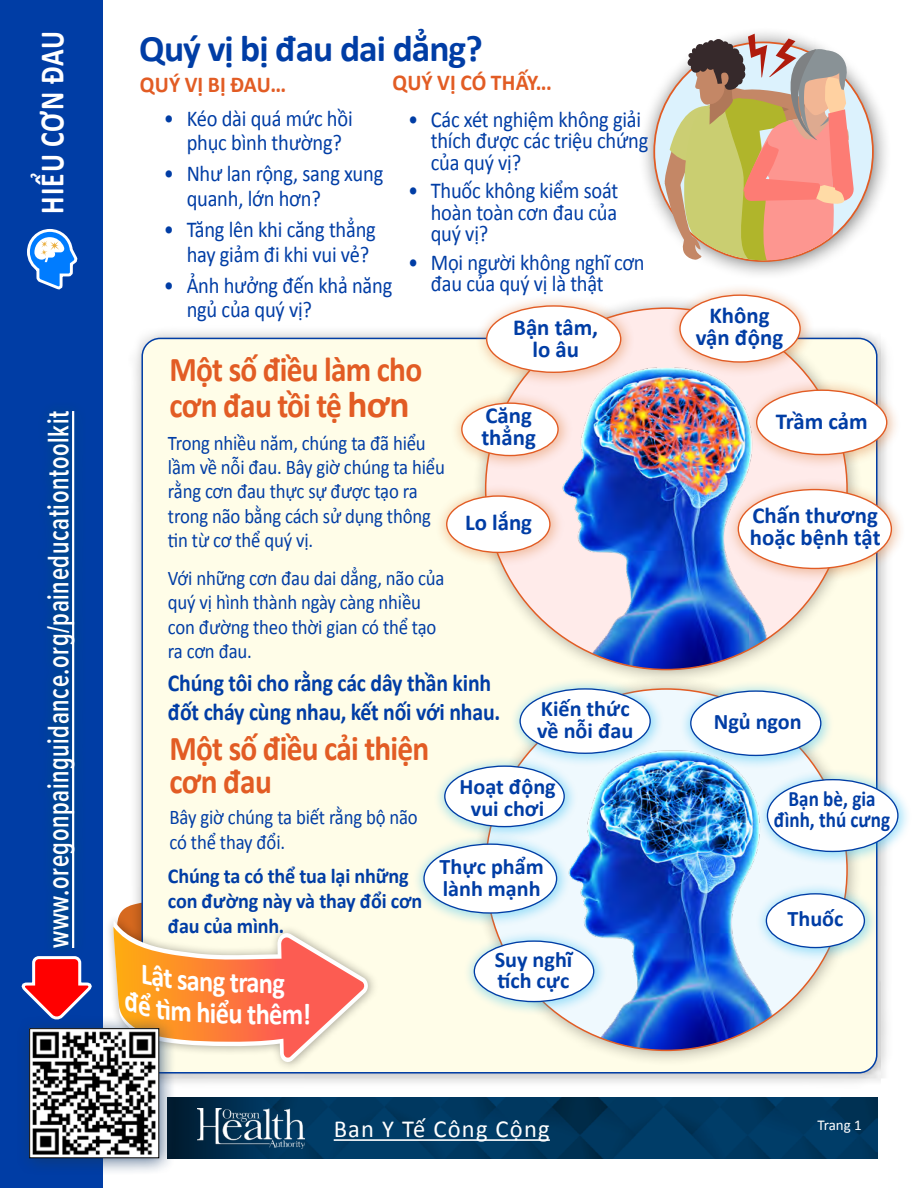
<style>
.page{position:relative;width:918px;height:1188px;background:#fff}
.page>*{position:absolute;margin:0;border:0;box-sizing:border-box;transform-origin:0 0}
.t1{font:700 37.5px "Calibri";letter-spacing:-.025em;color:#003da5}
.t2{font:700 34.95px/36px "Calibri";letter-spacing:-.025em;color:#e25c24;scale:.9 1}
.t3{font:700 34.35px "Calibri";letter-spacing:.04em;color:#fff;scale:.8 1}
.t4{font:600 30.75px "Proxima Nova Cond";letter-spacing:.025em;color:#fff;scale:.83 1}
.t5{font:700 30px "Calibri";color:#fff;scale:.88 1}
.t6{font:24.6px "Calibri";letter-spacing:.05em;color:#fff}
.t7{font:700 24.3px/28.5px "Calibri";letter-spacing:-.01em;color:#003da5;scale:.89 1}
.t8{font:700 22.95px/22.2px "Calibri";color:#003da5;text-align:center}
.t9{font:22.8px/21.5px "Calibri";letter-spacing:-.01em;color:#003da5;scale:.9 1}
.t10{font:700 22.8px "Calibri";letter-spacing:.01em;color:#e25c24;scale:.95 1}
.t11{font:700 22.2px/21.5px "Calibri";color:#003da5}
.t12{font:700 22.05px/21.3px "Calibri";color:#003da5;text-align:center;scale:.87 1}
.t13{font:700 21.15px/24.8px "Calibri";letter-spacing:-.01em;color:#003da5;scale:.95 1}
.t14{font:20.85px/24.3px "Calibri";letter-spacing:-.01em;color:#003da5;scale:.9 1}
.t15{font:15px "Calibri";letter-spacing:-.01em;color:#fff}
.s1{font-size:37.5px}
</style>
<div class="page">
<div style="left:128px;top:324px;width:766px;height:765px;background:#000;opacity:.34"></div>
<div style="left:142px;top:338px;width:735px;height:735px;background:#fffde8;border-radius:18px"></div>
<div style="left:472px;top:675px;width:392px;height:392px;background:#000;opacity:.32"></div>
<img style="left:562px;top:742px;width:229px;height:308px">
<div style="left:0;top:0;width:103px;height:1188px;background:#003da5"></div>
<svg style="left:27px;top:229px;width:51px;height:61px"></svg>
<div style="left:508px;top:677px;width:156px;height:91px;background:#00aeef;opacity:.36"></div>
<div style="left:520px;top:689px;width:130px;height:64px;background:#fff;border-radius:50%"></div>
<div style="left:679px;top:679px;width:156px;height:91px;background:#00aeef;opacity:.36"></div>
<div style="left:691px;top:691px;width:130px;height:64px;background:#fff;border-radius:50%"></div>
<div style="left:433px;top:754px;width:145px;height:87px;background:#00aeef;opacity:.36"></div>
<div style="left:445px;top:766px;width:119px;height:61px;background:#fff;border-radius:50%"></div>
<div style="left:444px;top:765px;width:121px;height:62px;border:1px solid #003da5;border-radius:50%"></div>
<div style="left:412px;top:832px;width:159px;height:96px;background:#00aeef;opacity:.36"></div>
<div style="left:424px;top:844px;width:133px;height:69px;background:#fff;border-radius:50%"></div>
<div style="left:755px;top:882px;width:124px;height:80px;background:#00aeef;opacity:.36"></div>
<div style="left:766px;top:894px;width:98px;height:54px;background:#fff;border-radius:50%"></div>
<div style="left:766px;top:893px;width:99px;height:55px;border:1px solid #003da5;border-radius:50%"></div>
<div style="left:462px;top:929px;width:146px;height:87px;background:#00aeef;opacity:.36"></div>
<div style="left:474px;top:941px;width:120px;height:61px;background:#fff;border-radius:50%"></div>
<div style="left:474px;top:940px;width:120px;height:62px;border:1px solid #003da5;border-radius:50%"></div>
<div style="left:756px;top:768px;width:156px;height:98px;background:#00aeef;opacity:.36"></div>
<div style="left:767px;top:780px;width:131px;height:71px;background:#fff;border-radius:50%"></div>
<div style="left:472px;top:294px;width:392px;height:392px;background:#000;opacity:.32"></div>
<div style="left:486px;top:308px;width:361px;height:362px;background:#ffebea;border-radius:50%"></div>
<img style="left:556px;top:367px;width:226px;height:303px">
<div style="left:474px;top:293px;width:162px;height:94px;background:#d6691f;opacity:.36"></div>
<div style="left:487px;top:306px;width:134px;height:66px;background:#fff;border-radius:50%"></div>
<div style="left:668px;top:283px;width:147px;height:94px;background:#d6691f;opacity:.36"></div>
<div style="left:680px;top:295px;width:120px;height:67px;background:#fff;border-radius:50%"></div>
<div style="left:744px;top:377px;width:158px;height:93px;background:#d6691f;opacity:.36"></div>
<div style="left:757px;top:390px;width:130px;height:65px;background:#fff;border-radius:50%"></div>
<div style="left:450px;top:391px;width:123px;height:80px;background:#d6691f;opacity:.36"></div>
<div style="left:462px;top:403px;width:96px;height:53px;background:#fff;border-radius:50%"></div>
<div style="left:461px;top:402px;width:98px;height:54px;border:1px solid #e25c24;border-radius:50%"></div>
<div style="left:434px;top:484px;width:131px;height:84px;background:#d6691f;opacity:.36"></div>
<div style="left:447px;top:496px;width:103px;height:56px;background:#fff;border-radius:50%"></div>
<div style="left:446px;top:495px;width:105px;height:58px;border:1px solid #e25c24;border-radius:50%"></div>
<div style="left:726px;top:477px;width:181px;height:107px;background:#d6691f;opacity:.36"></div>
<div style="left:738px;top:490px;width:153px;height:78px;background:#fff;border-radius:50%"></div>
<div style="left:638px;top:26px;width:255px;height:255px;background:#000;opacity:.53"></div>
<div style="left:654px;top:42px;width:219px;height:219px;background:#dcf2fd;border-radius:50%"></div>
<svg style="left:663px;top:34px;width:192px;height:227px"></svg>
<svg style="left:128px;top:865px;width:247px;height:224px"></svg>
<div style="left:37px;top:400px;width:51px;height:560px;background:#005961;opacity:.75"></div>
<hr style="left:72px;top:411px;width:2px;height:537px;background:#fff">
<svg style="left:21px;top:955px;width:71px;height:60px"></svg>
<img style="left:177px;top:1097px;width:701px;height:62px">
<img style="left:198px;top:1109px;width:106px;height:40px">
<hr style="left:334px;top:1139px;width:216px;height:2px;background:#fff">
<div style="left:16px;top:1015px;width:161px;height:162px;background:#153966;opacity:.75"></div>
<img style="left:31px;top:1030px;width:126px;height:126px">
<div style="left:29px;top:1028px;width:130px;height:130px;border:1px solid #000"></div>
<svg style="left:104px;top:880px;width:260px;height:178px"></svg>
<h3 class="t3" style="left:30px;top:214px;width:230px;rotate:-90deg">HIỂU CƠN ĐAU</h3>
<h3 class="t4" style="left:36px;top:948px;width:648px;rotate:-90deg">www.oregonpainguidance.org/paineducationtoolkit</h3>
<h1 class="t1" style="left:139px;top:24px;width:345px">Quý vị bị đau dai dẳng?</h1>
<p class="t10" style="left:392px;top:68px;width:169px">QUÝ VỊ CÓ THẤY...</p>
<p class="t10" style="left:140px;top:69px;width:156px">QUÝ VỊ BỊ ĐAU...</p>
<p class="t9" style="left:164px;top:106px;width:211px;line-height:24.6px;text-align:center">• Kéo dài quá mức hồi phục bình thường?</p>
<p class="t9" style="left:187px;top:162px;width:220px;line-height:24.6px;text-indent:-23px">• Như lan rộng, sang xung quanh, lớn hơn?</p>
<p class="t9" style="left:164px;top:217px;width:237px;line-height:24.6px;text-align:right">• Tăng lên khi căng thẳng hay giảm đi khi vui vẻ?</p>
<p class="t9" style="left:187px;top:273px;width:230px;line-height:24.6px;text-indent:-23px">• Ảnh hưởng đến khả năng ngủ của quý vị?</p>
<p class="t9" style="left:431px;top:109px;width:243px;text-indent:-23px">• Các xét nghiệm không giải thích được các triệu chứng của quý vị?</p>
<p class="t9" style="left:431px;top:180px;width:210px;text-align:justify;text-indent:-23px">• Thuốc không kiểm soát hoàn toàn cơn đau của quý vị?</p>
<p class="t9" style="left:431px;top:251px;width:239px;text-indent:-23px">• Mọi người không nghĩ cơn đau của quý vị là thật</p>
<p class="t8" style="left:696px;top:304px;width:89px">Không vận động</p>
<p class="t8" style="left:513px;top:316px;width:86px">Bận tâm, lo âu</p>
<h2 class="t2" style="left:170px;top:351px;width:282px">Một số điều làm cho cơn đau tồi tệ <span class="s1">hơn</span></h2>
<p class="t8" style="left:485px;top:405px;width:48px">Căng</p>
<p class="t8" style="left:776px;top:410px;width:94px">Trầm cảm</p>
<p class="t8" style="left:481px;top:427px;width:56px">thẳng</p>
<p class="t14" style="left:168px;top:431px;width:309px">Trong nhiều năm, chúng ta đã hiểu lầm về nỗi đau. Bây giờ chúng ta hiểu rằng cơn đau thực sự được tạo ra trong não bằng cách sử dụng thông tin từ cơ thể quý vị.</p>
<p class="t14" style="left:168px;top:566px;width:309px">Với những cơn đau dai dẳng, não của quý vị hình thành ngày càng nhiều con đường theo thời gian có thể tạo ra cơn đau.</p>
<p class="t7" style="left:168px;top:669px;width:375px">Chúng tôi cho rằng các dây thần kinh đốt cháy cùng nhau, kết nối với nhau.</p>
<p class="t8" style="left:465px;top:512px;width:69px">Lo lắng</p>
<p class="t8" style="left:750px;top:504px;width:132px;text-align:left">Chấn thương hoặc bệnh tật</p>
<p class="t11" style="left:537px;top:698px;width:98px">Kiến thức về nỗi đau</p>
<p class="t11" style="left:714px;top:711px;width:90px">Ngủ ngon</p>
<h2 class="t2" style="left:170px;top:731px;width:290px;line-height:33.5px">Một số điều cải thiện cơn đau</h2>
<p class="t11" style="left:460px;top:776px;width:98px;text-align:center">Hoạt động vui chơi</p>
<p class="t12" style="left:774px;top:788px;width:135px">Bạn bè, gia đình, thú cưng</p>
<p class="t14" style="left:170px;top:805px;width:277px">Bây giờ chúng ta biết rằng bộ não có thể thay đổi.</p>
<p class="t13" style="left:168px;top:864px;width:269px">Chúng ta có thể tua lại những con đường này và thay đổi cơn đau của mình.</p>
<h3 class="t5" style="left:239px;top:963px;width:54px;rotate:1deg">rang</h3>
<h3 class="t5" style="left:229px;top:994px;width:63px;rotate:1deg">u thê</h3>
<h3 class="t5" style="left:282px;top:995px;width:35px">m!</h3>
<p class="t11" style="left:440px;top:856px;width:106px">Thực phẩm lành mạnh</p>
<p class="t11" style="left:495px;top:949px;width:79px">Suy nghĩ tích cực</p>
<p class="t11" style="left:788px;top:908px;width:57px">Thuốc</p>
<p class="t6" style="left:334px;top:1114px;width:218px">Ban Y Tế Công Cộng</p>
<p class="t15" style="left:817px;top:1116px;width:46px">Trang 1</p>
</div>
